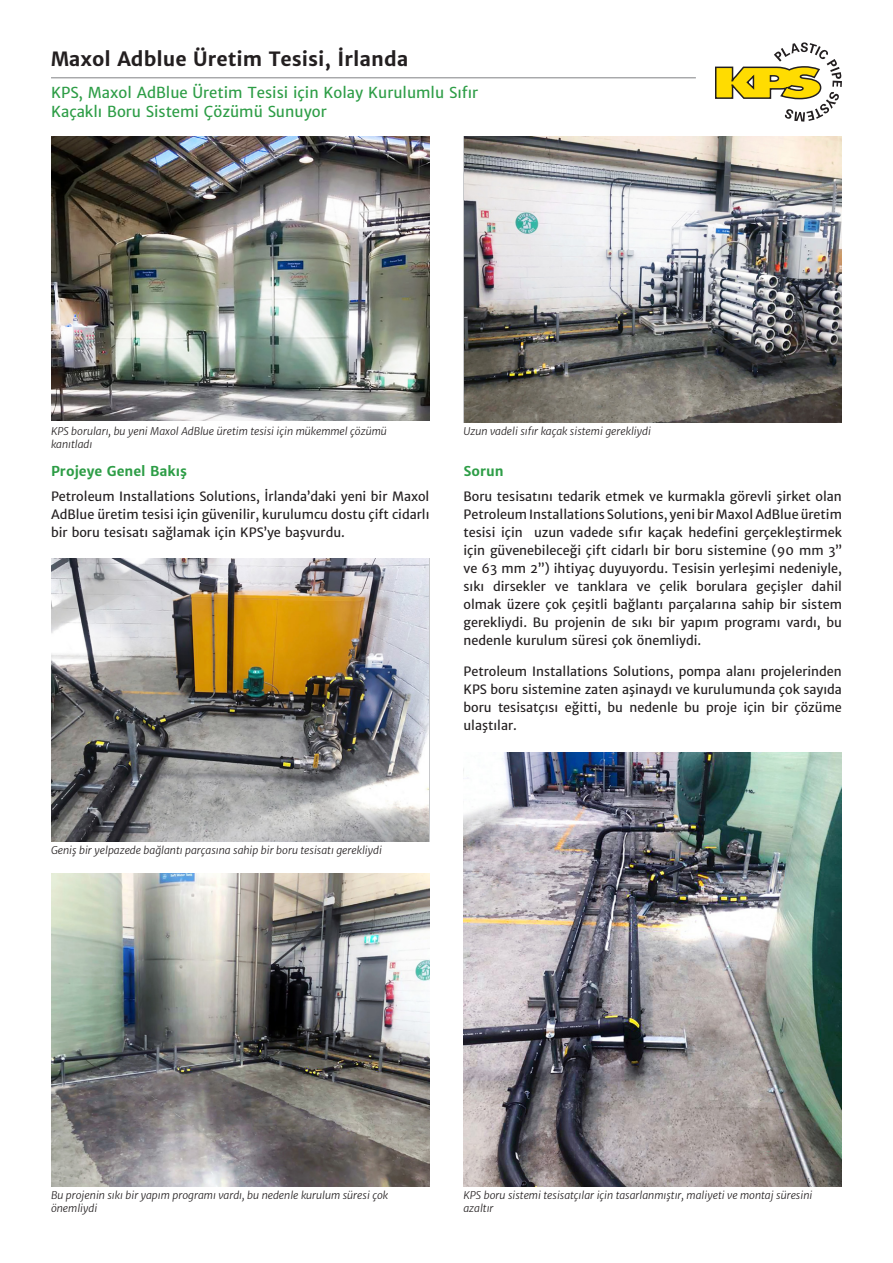
<style>
.page{position:relative;width:893px;height:1263px;background:#fff}
.page>*{position:absolute;margin:0;border:0;box-sizing:border-box;transform-origin:0 0}
.t1{font:700 19.5px "Merriweather Sans";color:#231f20}
.t2{font:15px/19.5px "Merriweather Sans";color:#2d9d46}
.t3{font:700 13.5px "Merriweather Sans";color:#2d9d46}
.t4{font:12.75px/18px "Merriweather Sans";color:#231f20;text-align:justify}
.t5{font:italic 10.5px/12.6px "Merriweather Sans";color:#231f20}
</style>
<div class="page">
<img style="left:51px;top:136px;width:378px;height:284px">
<img style="left:52px;top:558px;width:377px;height:284px">
<img style="left:51px;top:874px;width:378px;height:313px">
<img style="left:464px;top:136px;width:378px;height:287px">
<hr style="left:51px;top:77px;width:645px;height:1px;background:#808285">
<img style="left:463px;top:753px;width:379px;height:434px">
<svg style="left:715px;top:42px;width:127px;height:80px"></svg>
<p class="t1" style="left:51px;top:47px;width:359px">Maxol Adblue Üretim Tesisi, İrlanda</p>
<p class="t2" style="left:51px;top:83px;width:429px">KPS, Maxol AdBlue Üretim Tesisi için Kolay Kurulumlu Sıfır<br>Kaçaklı Boru Sistemi Çözümü Sunuyor</p>
<p class="t5" style="left:51px;top:425px;width:337px">KPS boruları, bu yeni Maxol AdBlue üretim tesisi için mükemmel çözümü kanıtladı</p>
<p class="t5" style="left:463px;top:425px;width:189px">Uzun vadeli sıfır kaçak sistemi gerekliydi</p>
<p class="t3" style="left:51px;top:463px;width:137px">Projeye Genel Bakış</p>
<p class="t3" style="left:463px;top:463px;width:42px">Sorun</p>
<p class="t4" style="left:51px;top:488px;width:380px">Petroleum Installations Solutions, İrlanda’daki yeni bir Maxol AdBlue üretim tesisi için güvenilir, kurulumcu dostu çift cidarlı bir boru tesisatı sağlamak için KPS’ye başvurdu.</p>
<p class="t4" style="left:463px;top:488px;width:380px">Boru tesisatını tedarik etmek ve kurmakla görevli şirket olan Petroleum Installations Solutions, yeni bir Maxol AdBlue üretim tesisi için uzun vadede sıfır kaçak hedefini gerçekleştirmek için güvenebileceği çift cidarlı bir boru sistemine (90 mm 3” ve 63 mm 2”) ihtiyaç duyuyordu. Tesisin yerleşimi nedeniyle, sıkı dirsekler ve tanklara ve çelik borulara geçişler dahil olmak üzere çok çeşitli bağlantı parçalarına sahip bir sistem gerekliydi. Bu projenin de sıkı bir yapım programı vardı, bu nedenle kurulum süresi çok önemliydi.</p>
<p class="t4" style="left:463px;top:662px;width:380px">Petroleum Installations Solutions, pompa alanı projelerinden KPS boru sistemine zaten aşinaydı ve kurulumunda çok sayıda boru tesisatçısı eğitti, bu nedenle bu proje için bir çözüme ulaştılar.</p>
<p class="t5" style="left:51px;top:844px;width:332px">Geniş bir yelpazede bağlantı parçasına sahip bir boru tesisatı gerekliydi</p>
<p class="t5" style="left:51px;top:1189px;width:339px">Bu projenin sıkı bir yapım programı vardı, bu nedenle kurulum süresi çok önemliydi</p>
<p class="t5" style="left:463px;top:1189px;width:350px">KPS boru sistemi tesisatçılar için tasarlanmıştır, maliyeti ve montaj süresini azaltır</p>
</div>
